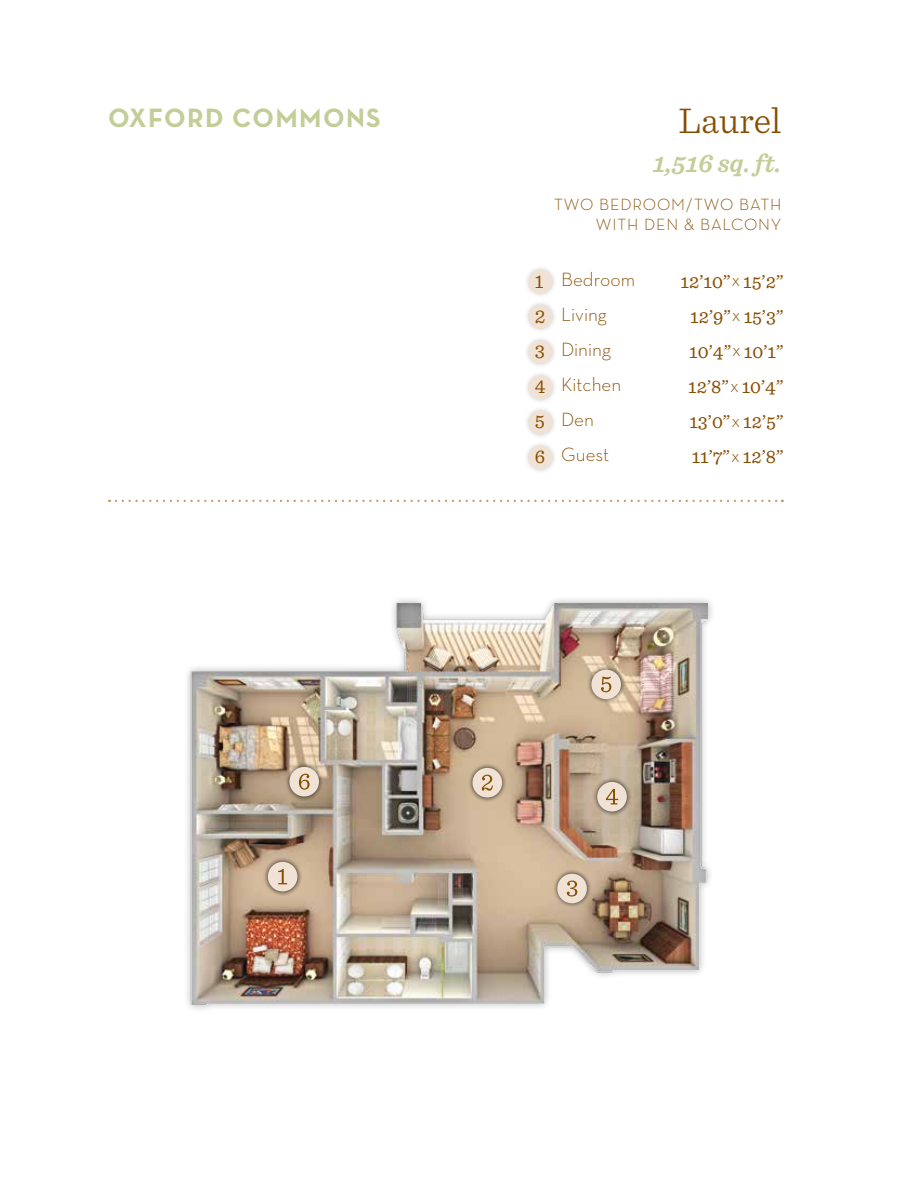
<style>
.page{position:relative;width:918px;height:1188px;background:#fff}
.page>*{position:absolute;margin:0;border:0;box-sizing:border-box;transform-origin:0 0}
.t1{font:300 37.5px "Sentinel";color:#884e00}
.t2{font:700 27px "Neutra Text";letter-spacing:.05em;color:#c3cd98}
.t3{font:italic 600 27px "Sentinel";color:#c3cd98}
.t4{font:19.5px "Sentinel";letter-spacing:-.005em;color:#884e00}
.t5{font:300 19.5px "Neutra Text";color:#884e00}
.t6{font:300 16.5px/19.5px "Neutra Text";letter-spacing:.05em;color:#884e00;text-align:right}
.s1{font-family:"Sentinel";font-weight:400}
.s2{font-family:"Neutra Text";font-weight:300}
</style>
<div class="page">
<svg style="left:116px;top:500px;width:667px;height:2px"></svg>
<div style="left:523px;top:265px;width:34px;height:34px;background:#000;opacity:.2"></div>
<div style="left:528px;top:270px;width:24px;height:24px;background:#f0e3d6;border-radius:50%"></div>
<div style="left:523px;top:335px;width:34px;height:34px;background:#000;opacity:.2"></div>
<div style="left:528px;top:340px;width:24px;height:24px;background:#f0e3d6;border-radius:50%"></div>
<div style="left:523px;top:405px;width:34px;height:34px;background:#000;opacity:.2"></div>
<div style="left:528px;top:410px;width:24px;height:24px;background:#f0e3d6;border-radius:50%"></div>
<div style="left:523px;top:370px;width:34px;height:34px;background:#000;opacity:.2"></div>
<div style="left:528px;top:375px;width:24px;height:24px;background:#f0e3d6;border-radius:50%"></div>
<div style="left:523px;top:300px;width:34px;height:34px;background:#000;opacity:.2"></div>
<div style="left:528px;top:305px;width:24px;height:24px;background:#f0e3d6;border-radius:50%"></div>
<div style="left:523px;top:440px;width:34px;height:35px;background:#000;opacity:.2"></div>
<div style="left:528px;top:445px;width:24px;height:24px;background:#f0e3d6;border-radius:50%"></div>
<div style="left:184px;top:595px;width:532px;height:418px;background:#000;opacity:.3"></div>
<img style="left:186px;top:603px;width:522px;height:402px">
<div style="left:263px;top:857px;width:39px;height:39px;background:#000;opacity:.75"></div>
<div style="left:268px;top:862px;width:29px;height:29px;background:#f0e3d6;border-radius:50%"></div>
<svg style="left:278px;top:869px;width:9px;height:15px"></svg>
<div style="left:467px;top:763px;width:40px;height:39px;background:#000;opacity:.75"></div>
<div style="left:472px;top:768px;width:30px;height:29px;background:#f0e3d6;border-radius:50%"></div>
<svg style="left:482px;top:775px;width:11px;height:16px"></svg>
<div style="left:552px;top:869px;width:40px;height:39px;background:#000;opacity:.75"></div>
<div style="left:557px;top:874px;width:30px;height:29px;background:#f0e3d6;border-radius:50%"></div>
<svg style="left:567px;top:881px;width:10px;height:16px"></svg>
<div style="left:592px;top:777px;width:40px;height:39px;background:#000;opacity:.75"></div>
<div style="left:597px;top:782px;width:30px;height:30px;background:#f0e3d6;border-radius:50%"></div>
<svg style="left:606px;top:789px;width:12px;height:15px"></svg>
<div style="left:586px;top:665px;width:40px;height:39px;background:#000;opacity:.75"></div>
<div style="left:591px;top:670px;width:30px;height:29px;background:#f0e3d6;border-radius:50%"></div>
<svg style="left:601px;top:676px;width:10px;height:16px"></svg>
<div style="left:284px;top:762px;width:40px;height:39px;background:#000;opacity:.75"></div>
<div style="left:289px;top:767px;width:30px;height:30px;background:#f0e3d6;border-radius:50%"></div>
<svg style="left:299px;top:774px;width:11px;height:16px"></svg>
<h2 class="t2" style="left:108px;top:101px;width:274px">OXFORD COMMONS</h2>
<h1 class="t1" style="left:679px;top:93px;width:104px">Laurel</h1>
<h2 class="t3" style="left:653px;top:143px;width:130px">1,516 sq. ft.</h2>
<p class="t6" style="left:554px;top:194px;width:229px">TWO BEDROOM/TWO BATH with DEN &amp; BALCONY</p>
<p class="t5" style="left:535px;top:267px;width:102px"><span class="s1">1</span> Bedroom</p>
<p class="t4" style="left:681px;top:267px;width:105px">12’10”<span class="s2">x</span> 15’2”</p>
<p class="t5" style="left:535px;top:302px;width:74px"><span class="s1">2</span> Living</p>
<p class="t4" style="left:690px;top:302px;width:95px">12’9”<span class="s2">x</span> 15’3”</p>
<p class="t5" style="left:535px;top:337px;width:78px"><span class="s1">3</span> Dining</p>
<p class="t4" style="left:689px;top:337px;width:96px">10’4”<span class="s2">x</span> 10’1”</p>
<p class="t5" style="left:535px;top:373px;width:88px"><span class="s1">4</span> Kitchen</p>
<p class="t4" style="left:688px;top:372px;width:97px">12’8”<span class="s2">x</span> 10’4”</p>
<p class="t5" style="left:535px;top:408px;width:61px"><span class="s1">5</span> Den</p>
<p class="t4" style="left:689px;top:407px;width:96px">13’0”<span class="s2">x</span> 12’5”</p>
<p class="t5" style="left:535px;top:443px;width:76px"><span class="s1">6</span> Guest</p>
<p class="t4" style="left:692px;top:442px;width:94px">11’7”<span class="s2">x</span> 12’8”</p>
</div>
